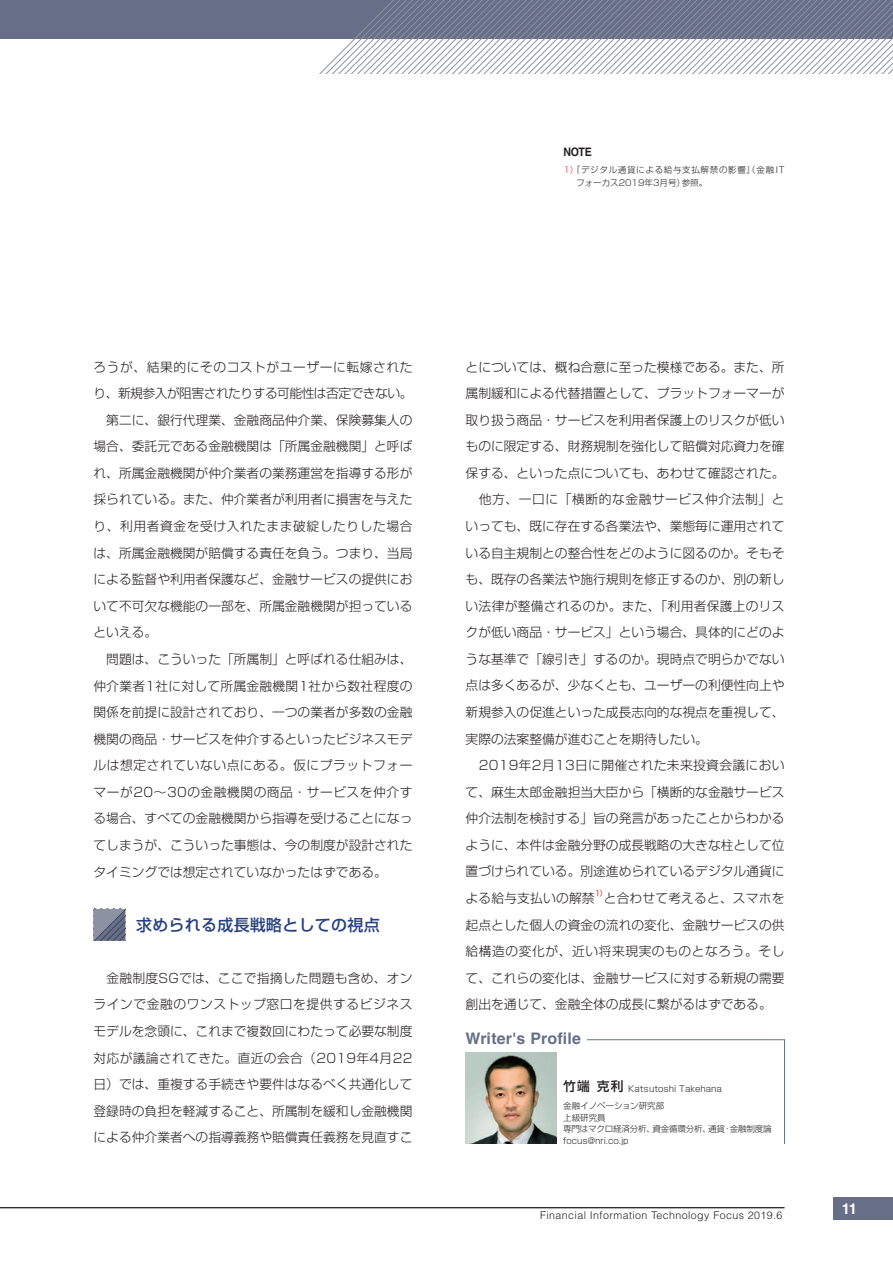
<style>
.page{position:relative;width:893px;height:1263px;background:#fff}
.page>*{position:absolute;margin:0;border:0;box-sizing:border-box;transform-origin:0 0}
.t1{font:700 15.9px "Helvetica LT Std";letter-spacing:.005em;color:#666f87}
.t2{font:500 15.9px "Shin Go Pro";letter-spacing:.02em;color:#264081}
.t3{font:700 14.85px "Helvetica LT Std";color:#fff}
.t4{font:300 12.75px/26.5px "Shin Go Pro";color:#231f20}
.t5{font:700 11.7px "Helvetica LT Std";color:#231f20;scale:.91 1}
.t6{font:300 10.65px "Helvetica LT Std";letter-spacing:.04em;color:#231f20}
.t7{font:300 8.55px/11.7px "Shin Go Pro";letter-spacing:-.02em;color:#231f20}
.t8{font:300 8.55px/12.8px "Shin Go Pro";letter-spacing:.08em;color:#231f20}
.t9{font:300 8.55px/16.5px "Shin Go Pro";color:#231f20}
.t10{font:7.5px "Shin Go Pro";color:#ee1d23}
.s1{color:#ee1d23}
.s2{font-weight:500;font-size:12.75px}
</style>
<div class="page">
<div style="left:0;top:0;width:893px;height:38px;background:#666f87"></div>
<svg style="left:282px;top:0;width:611px;height:74px"></svg>
<svg style="left:586px;top:1039px;width:199px;height:105px"></svg>
<hr style="left:0;top:1207px;width:784px;height:1px;background:#231f20">
<svg style="left:94px;top:909px;width:31px;height:32px"></svg>
<img style="left:466px;top:1053px;width:91px;height:91px">
<div style="left:833px;top:1197px;width:60px;height:23px;background:#666f87"></div>
<p class="t5" style="left:563px;top:145px;width:33px">NOTE</p>
<p class="t8" style="left:576px;top:162px;width:210px;text-indent:-13px"><span class="s1">1）</span>『デジタル通貨による給与支払解禁の影響』（金融 ITフォーカス2019年3月号）参照。</p>
<p class="t4" style="left:94px;top:352px;width:320px">ろうが、結果的にそのコストがユーザーに転嫁されたり、新規参入が阻害されたりする可能性は否定できない。　第二に、銀行代理業、金融商品仲介業、保険募集人の場合、委託元である金融機関は「所属金融機関」と呼ばれ、所属金融機関が仲介業者の業務運営を指導する形が採られている。また、仲介業者が利用者に損害を与えたり、利用者資金を受け入れたまま破綻したりした場合は、所属金融機関が賠償する責任を負う。つまり、当局による監督や利用者保護など、金融サービスの提供において不可欠な機能の一部を、所属金融機関が担っているといえる。<br>　問題は、こういった「所属制」と呼ばれる仕組みは、仲介業者1社に対して所属金融機関1社から数社程度の関係を前提に設計されており、一つの業者が多数の金融機関の商品・サービスを仲介するといったビジネスモデルは想定されていない点にある。仮にプラットフォーマーが20～30の金融機関の商品・サービスを仲介する場合、すべての金融機関から指導を受けることになってしまうが、こういった事態は、今の制度が設計されたタイミングでは想定されていなかったはずである。</p>
<p class="t2" style="left:136px;top:912px;width:245px">求められる成長戦略としての視点</p>
<p class="t4" style="left:94px;top:963px;width:320px;text-align:justify">　金融制度SGでは、ここで指摘した問題も含め、オンラインで金融のワンストップ窓口を提供するビジネスモデルを念頭に、これまで複数回にわたって必要な制度対応が議論されてきた。直近の会合（2019年4月22日）では、重複する手続きや要件はなるべく共通化して登録時の負担を軽減すること、所属制を緩和し金融機関による仲介業者への指導義務や賠償責任義務を見直すこ</p>
<p class="t4" style="left:466px;top:352px;width:320px">とについては、概ね合意に至った模様である。また、所属制緩和による代替措置として、プラットフォーマーが取り扱う商品・サービスを利用者保護上のリスクが低いものに限定する、財務規制を強化して賠償対応資力を確保する、といった点についても、あわせて確認された。　他方、一口に「横断的な金融サービス仲介法制」といっても、既に存在する各業法や、業態毎に運用されている自主規制との整合性をどのように図るのか。そもそも、既存の各業法や施行規則を修正するのか、別の新しい法律が整備されるのか。また、「利用者保護上のリスクが低い商品・サービス」という場合、具体的にどのような基準で「線引き」するのか。現時点で明らかでない点は多くあるが、少なくとも、ユーザーの利便性向上や新規参入の促進といった成長志向的な視点を重視して、実際の法案整備が進むことを期待したい。<br>　2019年2月13日に開催された未来投資会議において、麻生太郎金融担当大臣から「横断的な金融サービス仲介法制を検討する」旨の発言があったことからわかるように、本件は金融分野の成長戦略の大きな柱として位置づけられている。別途進められているデジタル通貨による給与支払いの解禁</p>
<p class="t10" style="left:595px;top:887px;width:14px">1）</p>
<p class="t4" style="left:466px;top:883px;width:320px;text-align:justify;text-indent:138px">と合わせて考えると、スマホを起点とした個人の資金の流れの変化、金融サービスの供給構造の変化が、近い将来現実のものとなろう。そして、これらの変化は、金融サービスに対する新規の需要創出を通じて、金融全体の成長に繋がるはずである。</p>
<p class="t1" style="left:466px;top:1029px;width:117px">Writer's Profile</p>
<p class="t9" style="left:563px;top:1080px;width:160px"><span class="s2">竹端 克利</span> Katsutoshi Takehana金融イノベーション研究部</p>
<p class="t7" style="left:563px;top:1110px;width:210px">上級研究員<br>専門はマクロ経済分析、資金循環分析、通貨・金融制度論focus@nri.co.jp</p>
<p class="t6" style="left:540px;top:1209px;width:244px">Financial Information Technology Focus 2019.6</p>
<p class="t3" style="left:842px;top:1199px;width:17px">11</p>
</div>
